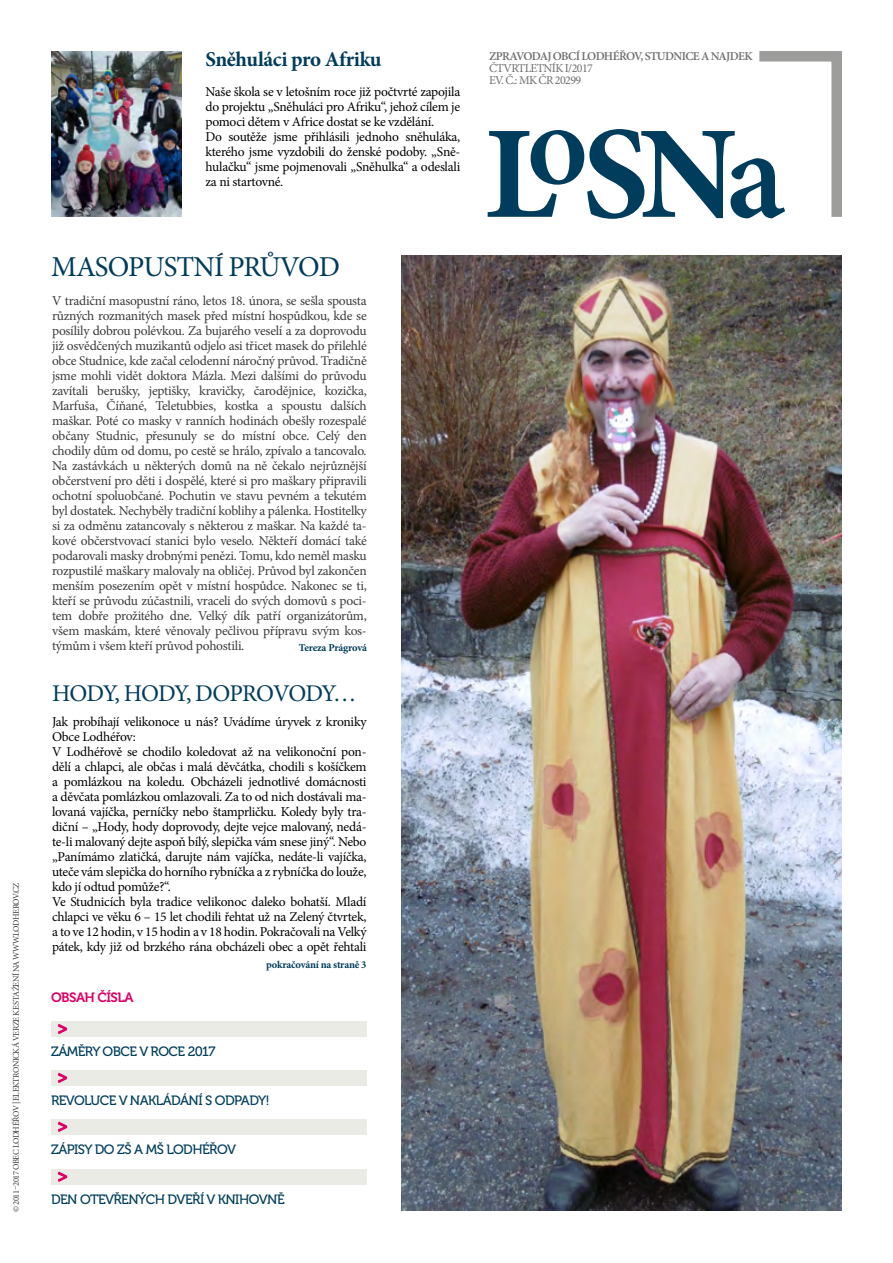
<style>
.page{position:relative;width:893px;height:1263px;background:#fff}
.page>*{position:absolute;margin:0;border:0;box-sizing:border-box;transform-origin:0 0}
.t1{font:28.8px "Minion Pro";letter-spacing:-.03em;color:#003c5b}
.t2{font:24px "Minion Pro";letter-spacing:-.04em;color:#003c5b}
.t3{font:700 21px "Minion Pro";letter-spacing:-.02em;color:#003c5b}
.t4{font:13.5px/15px "Minion Pro";letter-spacing:-.02em;color:#3c3c3b;text-align:justify}
.t5{font:13.5px/15px "Minion Pro";letter-spacing:-.02em;color:#000}
.t6{font:13.5px "Museo 500";letter-spacing:-.04em;color:#003e5c}
.t7{font:13.5px "Museo 700";letter-spacing:-.04em;color:#dd0067}
.t8{font:600 12px "Minion Pro";letter-spacing:-.06em;color:#706f6f}
.t9{font:12px/12px "Minion Pro";letter-spacing:-.05em;color:#706f6f}
.t10{font:700 10.5px "Minion Pro";letter-spacing:-.02em;color:#003c5b}
.t11{font:8.55px "Minion Pro";letter-spacing:-.05em;color:#3c3c3b}
</style>
<div class="page">
<svg style="left:488px;top:51px;width:354px;height:168px"></svg>
<img style="left:51px;top:51px;width:131px;height:166px">
<div style="left:51px;top:1021px;width:316px;height:16px;background:#eaebe5"></div>
<svg style="left:58px;top:1024px;width:9px;height:10px"></svg>
<div style="left:51px;top:1070px;width:316px;height:15px;background:#eaebe5"></div>
<svg style="left:58px;top:1072px;width:9px;height:11px"></svg>
<div style="left:51px;top:1119px;width:316px;height:15px;background:#eaebe5"></div>
<svg style="left:58px;top:1121px;width:9px;height:11px"></svg>
<div style="left:51px;top:1169px;width:316px;height:15px;background:#eaebe5"></div>
<svg style="left:58px;top:1171px;width:9px;height:11px"></svg>
<img style="left:402px;top:255px;width:440px;height:955px">
<p class="t11" style="left:11px;top:1212px;width:331px;rotate:-90deg">© 2011–2017 OBEC LODHÉŘOV | ELEKTRONICKÁ VERZE KE STAŽENÍ NA WWW.LODHEROV.CZ</p>
<h3 class="t3" style="left:206px;top:45px;width:178px">Sněhuláci pro Afriku</h3>
<p class="t5" style="left:206px;top:84px;width:256px">Naše škola se v letošním roce již počtvrté zapojila do projektu „Sněhuláci pro Afriku“, jehož cílem je pomoci dětem v Africe dostat se ke vzdělání.<br>Do soutěže jsme přihlásili jednoho sněhuláka, kterého jsme vyzdobili do ženské podoby. „Sně&shy;hulačku“ jsme pojmenovali „Sněhulka“ a odeslali za ni startovné.</p>
<h1 class="t1" style="left:51px;top:248px;width:290px">MASOPUSTNÍ PRŮVOD</h1>
<p class="t4" style="left:52px;top:294px;width:316px">V tradiční masopustní ráno, letos 18. února, se sešla spousta různých rozmanitých masek před místní hospůdkou, kde se posílily dobrou polévkou. Za bujarého veselí a za doprovodu již osvědčených muzikantů odjelo asi třicet masek do přilehlé obce Studnice, kde začal celodenní náročný průvod. Tradičně jsme mohli vidět doktora Mázla. Mezi dalšími do průvodu zavítali berušky, jeptišky, kravičky, čarodějnice, kozička, Marfuša, Číňané, Teletubbies, kostka a spoustu dalších maškar. Poté co masky v ranních hodinách obešly rozespalé občany Studnic, přesunuly se do místní obce. Celý den chodily dům od domu, po cestě se hrálo, zpívalo a tancovalo.<br>Na zastávkách u některých domů na ně čekalo nejrůznější občerstvení pro děti i dospělé, které si pro maškary připravili ochotní spoluobčané. Pochutin ve stavu pevném a tekutém byl dostatek. Nechyběly tradiční koblihy a pálenka. Hostitelky si za odměnu zatancovaly s některou z maškar. Na každé ta&shy;kové občerstvovací stanici bylo veselo. Někteří domácí také podarovali masky drobnými penězi. Tomu, kdo neměl masku rozpustilé maškary malovaly na obličej. Průvod byl zakončen menším posezením opět v místní hospůdce. Nakonec se ti, kteří se průvodu zúčastnili, vraceli do svých domovů s poci&shy;tem dobře prožitého dne. Velký dík patří organizátorům, všem maskám, které věnovaly pečlivou přípravu svým kos&shy;týmům i všem kteří průvod pohostili.</p>
<p class="t10" style="left:299px;top:640px;width:69px">Tereza Prágrová</p>
<h2 class="t2" style="left:52px;top:677px;width:306px">HODY, HODY, DOPROVODY…</h2>
<p class="t5" style="left:52px;top:714px;width:316px">Jak probíhají velikonoce u nás? Uvádíme úryvek z kroniky Obce Lodhéřov:<br>V Lodhéřově se chodilo koledovat až na velikonoční pon&shy;dělí a chlapci, ale občas i malá děvčátka, chodili s košíčkem a pomlázkou na koledu. Obcházeli jednotlivé domácnosti a děvčata pomlázkou omlazovali. Za to od nich dostávali ma&shy;lovaná vajíčka, perníčky nebo štamprličku. Koledy byly tra&shy;diční – „Hody, hody doprovody, dejte vejce malovaný, nedá&shy;te-li malovaný dejte aspoň bílý, slepička vám snese jiný“. Nebo „Panímámo zlatičká, darujte nám vajíčka, nedáte-li vajíčka, uteče vám slepička do horního rybníčka a z rybníčka do louže, kdo jí odtud pomůže?“.<br>Ve Studnicích byla tradice velikonoc daleko bohatší. Mladí chlapci ve věku 6 – 15 let chodili řehtat už na Zelený čtvrtek, a to ve 12 hodin, v 15 hodin a v 18 hodin. Pokračovali na Velký pátek, kdy již od brzkého rána obcházeli obec a opět řehtali</p>
<p class="t10" style="left:266px;top:957px;width:102px">pokračování na straně 3</p>
<p class="t7" style="left:51px;top:989px;width:84px">OBSAH ČÍSLA</p>
<p class="t6" style="left:51px;top:1044px;width:166px">ZÁMĚRY OBCE V ROCE 2017</p>
<p class="t6" style="left:51px;top:1093px;width:220px">REVOLUCE V NAKLÁDÁNÍ S ODPADY!</p>
<p class="t6" style="left:51px;top:1142px;width:187px">ZÁPISY DO ZŠ A MŠ LODHÉŘOV</p>
<p class="t6" style="left:51px;top:1192px;width:235px">DEN OTEVŘENÝCH DVEŘÍ V KNIHOVNĚ</p>
<p class="t8" style="left:489px;top:48px;width:265px">ZPRAVODAJ OBCÍ LODHÉŘOV, STUDNICE A NAJDEK</p>
<p class="t9" style="left:489px;top:62px;width:105px">ČTVRTLETNÍK I/2017<br>EV. Č.: MK ČR 20299</p>
</div>
